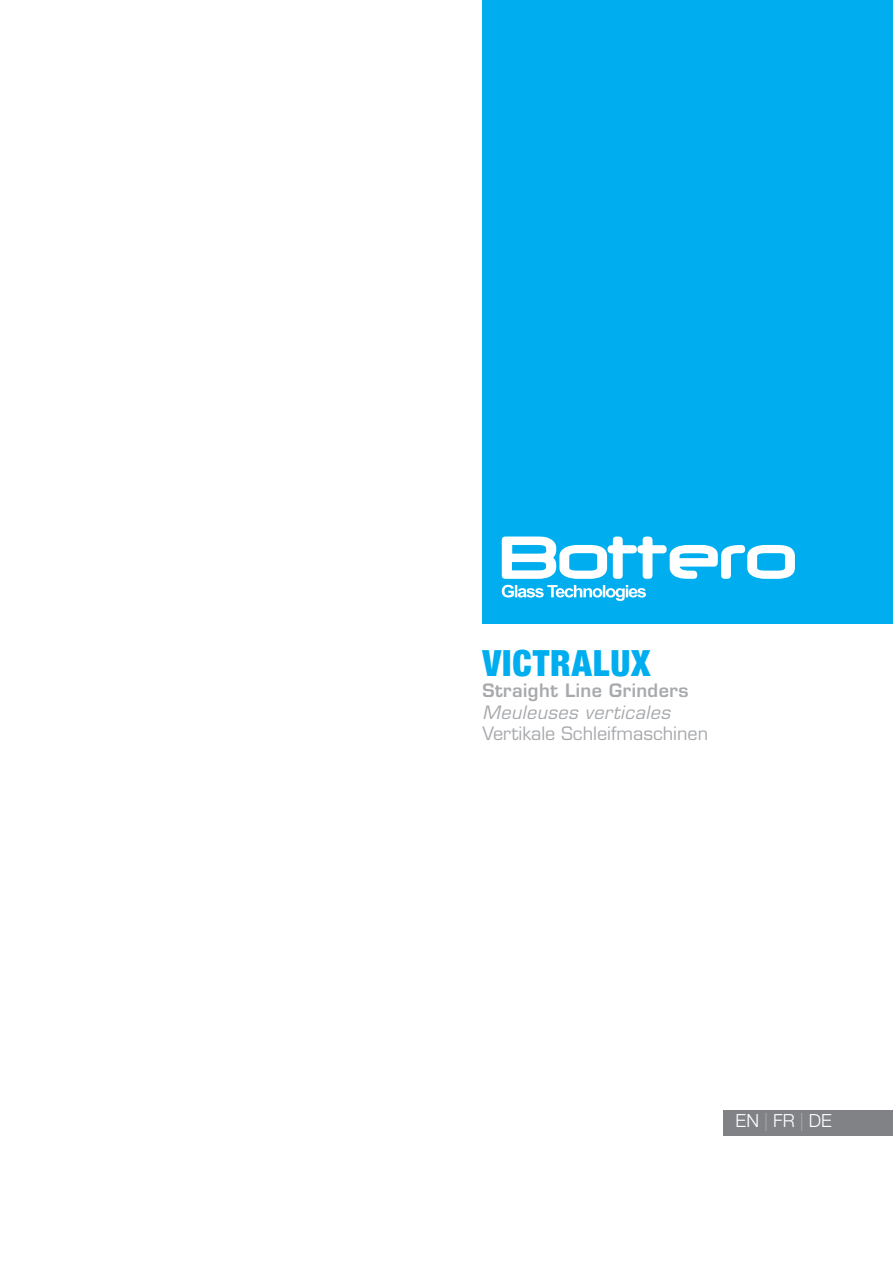
<style>
.page{position:relative;width:893px;height:1263px;background:#fff}
.page>*{position:absolute;margin:0;border:0;box-sizing:border-box;transform-origin:0 0}
.t1{font:900 condensed 36px "Helvetica Neue";letter-spacing:.025em;color:#00aeef}
.t2{font:18px "Eurostile LT Std";color:#a7a9ac}
.t3{font:600 18px "Eurostile LT Std";letter-spacing:.025em;color:#a7a9ac}
.t4{font:italic 18px "Eurostile LT Std";letter-spacing:.025em;color:#a7a9ac}
.t5{font:300 18px "Helvetica Neue";color:#fff}
.s1{color:#a7a9ac}
</style>
<div class="page">
<div style="left:482px;top:0;width:411px;height:624px;background:#00aeef"></div>
<svg style="left:502px;top:536px;width:293px;height:43px"></svg>
<svg style="left:502px;top:585px;width:144px;height:16px"></svg>
<div style="left:723px;top:1110px;width:170px;height:25px;background:#808285"></div>
<h1 class="t1" style="left:483px;top:633px;width:169px">VICTRALUX</h1>
<p class="t3" style="left:483px;top:679px;width:207px">Straight Line Grinders</p>
<p class="t4" style="left:483px;top:701px;width:189px">Meuleuses verticales</p>
<p class="t2" style="left:483px;top:723px;width:227px">Vertikale Schleifmaschinen</p>
<p class="t5" style="left:736px;top:1106px;width:98px">EN <span class="s1">|</span> FR <span class="s1">|</span> DE</p>
</div>
